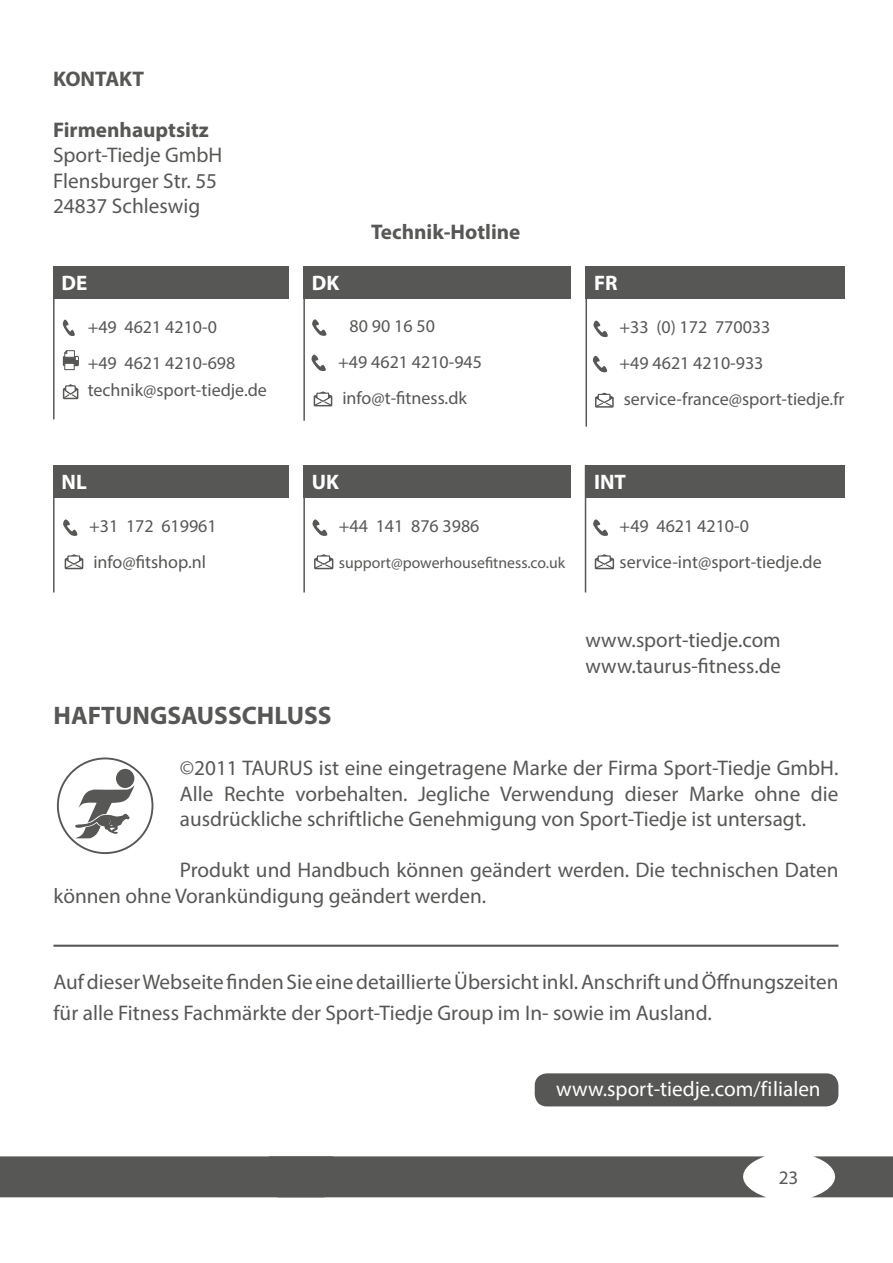
<style>
.page{position:relative;width:893px;height:1263px;background:#fff}
.page>*{position:absolute;margin:0;border:0;box-sizing:border-box;transform-origin:0 0}
.t1{font:700 25.5px "Myriad Pro";color:#575756}
.t2{font:21.15px/25.5px "Myriad Pro";color:#575756}
.t3{font:700 21.15px "Myriad Pro";color:#575756}
.t4{font:21.15px "Myriad Pro";color:#fff}
.t5{font:21px/25.2px "Myriad Pro";color:#575756}
.t6{font:700 21px "Myriad Pro";color:#fff}
.t7{font:19.2px "Myriad Pro";color:#575756}
.t8{font:18px/36px "Myriad Pro";color:#575756}
.t9{font:15.75px "Myriad Pro";color:#575756}
</style>
<div class="page">
<div style="left:0;top:1156px;width:765px;height:41px;background:#575756"></div>
<svg style="left:813px;top:1156px;width:80px;height:41px"></svg>
<div style="left:535px;top:1073px;width:303px;height:33px;background:#575756;border-radius:12px"></div>
<div style="left:57px;top:757px;width:96px;height:97px;border:2px solid #575756;border-radius:50%"></div>
<div style="left:116px;top:769px;width:18px;height:19px;background:#575756;border-radius:50%"></div>
<svg style="left:75px;top:785px;width:60px;height:53px"></svg>
<hr style="left:53px;top:945px;width:785px;height:2px;background:#575756">
<svg style="left:64px;top:554px;width:20px;height:16px"></svg>
<svg style="left:63px;top:519px;width:14px;height:17px"></svg>
<svg style="left:595px;top:392px;width:19px;height:16px"></svg>
<svg style="left:593px;top:320px;width:15px;height:17px"></svg>
<svg style="left:593px;top:355px;width:14px;height:18px"></svg>
<svg style="left:313px;top:391px;width:20px;height:16px"></svg>
<svg style="left:312px;top:319px;width:14px;height:17px"></svg>
<svg style="left:311px;top:354px;width:15px;height:18px"></svg>
<svg style="left:314px;top:554px;width:20px;height:16px"></svg>
<svg style="left:312px;top:519px;width:15px;height:17px"></svg>
<svg style="left:594px;top:554px;width:21px;height:16px"></svg>
<svg style="left:593px;top:519px;width:15px;height:17px"></svg>
<svg style="left:62px;top:384px;width:17px;height:16px"></svg>
<svg style="left:63px;top:319px;width:12px;height:17px"></svg>
<div style="left:63px;top:356px;width:16px;height:10px;background:#575756"></div>
<svg style="left:63px;top:350px;width:15px;height:10px"></svg>
<div style="left:64px;top:363px;width:11px;height:7px;background:#fff;border:1px solid #575756"></div>
<hr style="left:53px;top:289px;width:2px;height:130px;background:#575756">
<hr style="left:53px;top:465px;width:2px;height:127px;background:#575756">
<hr style="left:303px;top:285px;width:2px;height:136px;background:#575756">
<hr style="left:303px;top:465px;width:2px;height:127px;background:#575756">
<hr style="left:585px;top:271px;width:2px;height:156px;background:#575756">
<hr style="left:585px;top:465px;width:1px;height:127px;background:#575756">
<div style="left:53px;top:266px;width:236px;height:32px;background:#575756"></div>
<div style="left:55px;top:465px;width:234px;height:33px;background:#575756"></div>
<div style="left:303px;top:266px;width:268px;height:33px;background:#575756"></div>
<div style="left:305px;top:465px;width:266px;height:33px;background:#575756"></div>
<div style="left:585px;top:266px;width:260px;height:32px;background:#575756"></div>
<div style="left:586px;top:465px;width:259px;height:33px;background:#575756"></div>
<p class="t3" style="left:53px;top:65px;width:92px">KONTAKT</p>
<p class="t3" style="left:53px;top:116px;width:157px">Firmenhauptsitz</p>
<p class="t2" style="left:53px;top:142px;width:171px">Sport-Tiedje GmbH<br>Flensburger Str. 55<br>24837 Schleswig</p>
<p class="t6" style="left:62px;top:269px;width:27px">DE</p>
<p class="t8" style="left:88px;top:309px;width:149px">+49 4621 4210-0 +49 4621 4210-698</p>
<p class="t8" style="left:88px;top:372px;width:181px">technik@sport-tiedje.de</p>
<p class="t6" style="left:62px;top:469px;width:27px">NL</p>
<p class="t8" style="left:89px;top:508px;width:129px">+31 172 619961 info@fitshop.nl</p>
<p class="t6" style="left:312px;top:269px;width:29px">DK</p>
<p class="t3" style="left:371px;top:218px;width:151px">Technik-Hotline</p>
<p class="t8" style="left:338px;top:308px;width:145px;text-indent:11px">80 90 16 50<br>+49 4621 4210-945 info@t-fitness.dk</p>
<p class="t6" style="left:594px;top:269px;width:25px">FR</p>
<p class="t8" style="left:619px;top:309px;width:226px">+33 (0) 172 770033<br>+49 4621 4210-933 service-france@sport-tiedje.fr</p>
<p class="t6" style="left:312px;top:468px;width:29px">UK</p>
<p class="t8" style="left:339px;top:508px;width:142px">+44 141 876 3986</p>
<p class="t9" style="left:339px;top:553px;width:228px">support@powerhousefitness.co.uk</p>
<p class="t6" style="left:594px;top:469px;width:33px">INT</p>
<p class="t8" style="left:620px;top:508px;width:204px">+49 4621 4210-0 service-int@sport-tiedje.de</p>
<p class="t5" style="left:586px;top:627px;width:197px">www.sport-tiedje.com www.taurus-fitness.de</p>
<p class="t1" style="left:53px;top:699px;width:280px">HAFTUNGSAUSSCHLUSS</p>
<p class="t2" style="left:180px;top:755px;width:660px;text-align:justify">©2011 TAURUS ist eine eingetragene Marke der Firma Sport-Tiedje GmbH.<br>Alle Rechte vorbehalten. Jegliche Verwendung dieser Marke ohne die ausdrückliche schriftliche Genehmigung von Sport-Tiedje ist untersagt.</p>
<p class="t2" style="left:53px;top:857px;width:786px;text-indent:126px">Produkt und Handbuch können geändert werden. Die technischen Daten können ohne Vorankündigung geändert werden.</p>
<p class="t2" style="left:53px;top:966px;width:786px;line-height:30.6px">Auf dieser Webseite finden Sie eine detaillierte Übersicht inkl. Anschrift und Öffnungszeiten für alle Fitness Fachmärkte der Sport-Tiedje Group im In- sowie im Ausland.</p>
<p class="t4" style="left:556px;top:1076px;width:266px">www.sport-tiedje.com/filialen</p>
<p class="t7" style="left:779px;top:1166px;width:21px">23</p>
</div>
